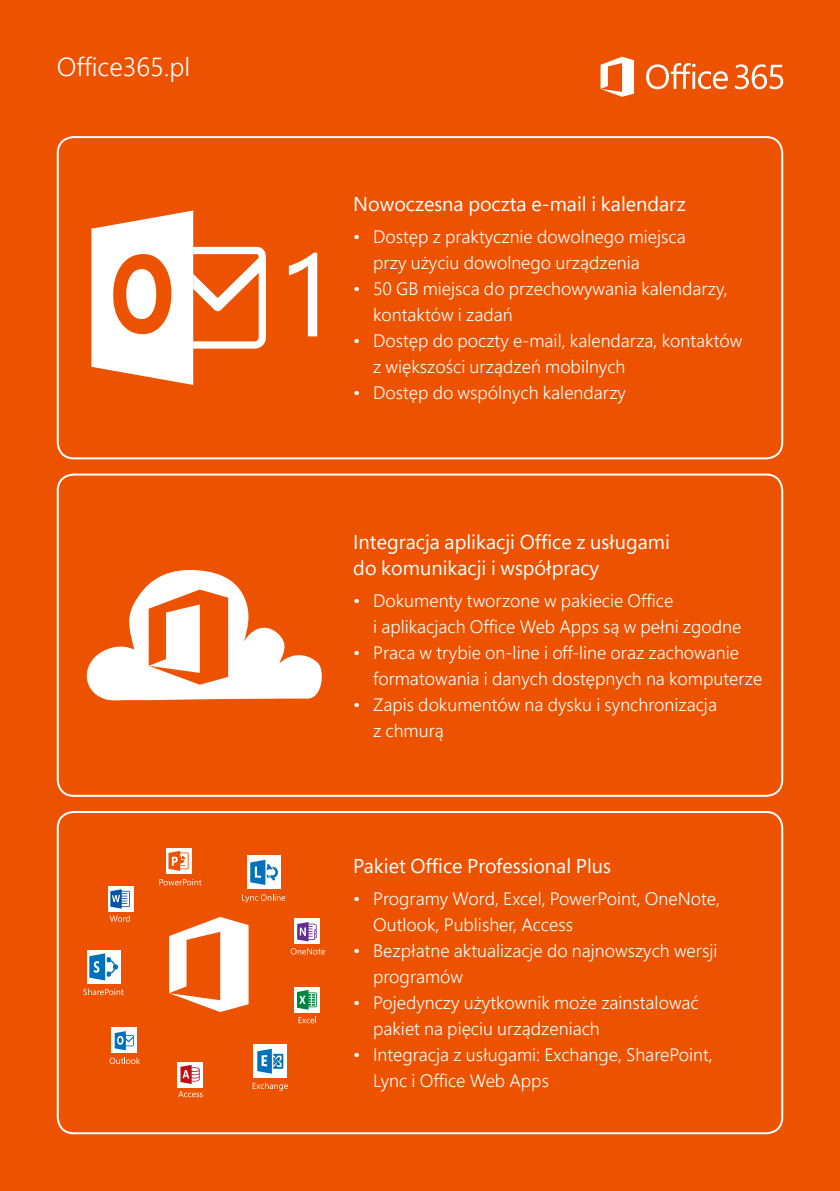
<style>
.page{position:relative;width:840px;height:1191px;background:#fff}
.page>*{position:absolute;margin:0;border:0;box-sizing:border-box;transform-origin:0 0}
.t1{font:300 26px "Segoe Pro";color:#fff}
.t2{font:20px/26px "Segoe Pro";color:#fff}
.t3{font:300 18px/26px "Segoe Pro";color:#fff}
</style>
<div class="page">
<div style="left:0;top:0;width:839px;height:1191px;background:#ed5200"></div>
<svg style="left:646px;top:63px;width:81px;height:26px"></svg>
<svg style="left:734px;top:64px;width:48px;height:25px"></svg>
<svg style="left:600px;top:57px;width:33px;height:40px"></svg>
<div style="left:57px;top:136px;width:725px;height:323px;border:2px solid #fff;border-radius:16px"></div>
<svg style="left:289px;top:253px;width:28px;height:83px"></svg>
<svg style="left:91px;top:210px;width:175px;height:175px"></svg>
<div style="left:57px;top:473px;width:725px;height:324px;border:2px solid #fff;border-radius:16px"></div>
<svg style="left:87px;top:570px;width:235px;height:130px"></svg>
<div style="left:57px;top:811px;width:725px;height:323px;border:2px solid #fff;border-radius:16px"></div>
<svg style="left:159px;top:879px;width:42px;height:6px"></svg>
<svg style="left:242px;top:894px;width:43px;height:8px"></svg>
<svg style="left:290px;top:948px;width:35px;height:6px"></svg>
<svg style="left:298px;top:1016px;width:18px;height:7px"></svg>
<svg style="left:252px;top:1082px;width:36px;height:9px"></svg>
<svg style="left:178px;top:1091px;width:24px;height:6px"></svg>
<svg style="left:109px;top:1057px;width:31px;height:7px"></svg>
<svg style="left:83px;top:988px;width:40px;height:7px"></svg>
<svg style="left:110px;top:915px;width:20px;height:6px"></svg>
<svg style="left:169px;top:917px;width:79px;height:95px"></svg>
<div style="left:108px;top:886px;width:25px;height:25px;background:#fff"></div>
<svg style="left:115px;top:891px;width:15px;height:16px"></svg>
<svg style="left:116px;top:891px;width:13px;height:15px"></svg>
<svg style="left:110px;top:889px;width:17px;height:19px"></svg>
<svg style="left:166px;top:848px;width:25px;height:25px"></svg>
<svg style="left:168px;top:851px;width:17px;height:20px"></svg>
<div style="left:87px;top:950px;width:33px;height:33px;background:#fff"></div>
<svg style="left:89px;top:953px;width:29px;height:27px"></svg>
<div style="left:178px;top:1062px;width:25px;height:25px;background:#fff"></div>
<svg style="left:180px;top:1064px;width:19px;height:20px"></svg>
<div style="left:294px;top:987px;width:25px;height:25px;background:#fff"></div>
<div style="left:304px;top:992px;width:12px;height:15px;background:#76bd98"></div>
<svg style="left:305px;top:993px;width:11px;height:13px"></svg>
<svg style="left:297px;top:990px;width:18px;height:19px"></svg>
<div style="left:253px;top:1044px;width:34px;height:33px;background:#fff"></div>
<svg style="left:257px;top:1048px;width:26px;height:25px"></svg>
<div style="left:247px;top:855px;width:33px;height:34px;background:#fff"></div>
<svg style="left:250px;top:860px;width:28px;height:25px"></svg>
<div style="left:294px;top:918px;width:25px;height:26px;background:#fff"></div>
<svg style="left:297px;top:922px;width:19px;height:19px"></svg>
<div style="left:112px;top:1027px;width:25px;height:26px;background:#fff"></div>
<svg style="left:115px;top:1031px;width:19px;height:19px"></svg>
<p class="t1" style="left:57px;top:49px;width:135px">Office365.pl</p>
<p class="t2" style="left:353px;top:191px;width:334px">Nowoczesna poczta e-mail i kalendarz</p>
<p class="t3" style="left:373px;top:223px;width:314px;text-indent:-20px">• Dostęp z praktycznie dowolnego miejsca przy użyciu dowolnego urządzenia</p>
<p class="t3" style="left:373px;top:275px;width:356px;text-indent:-20px">• 50 GB miejsca do przechowywania kalendarzy, kontaktów i zadań</p>
<p class="t3" style="left:373px;top:327px;width:370px;text-indent:-20px">• Dostęp do poczty e-mail, kalendarza, kontaktów z większości urządzeń mobilnych</p>
<p class="t3" style="left:353px;top:379px;width:274px">• Dostęp do wspólnych kalendarzy</p>
<p class="t2" style="left:353px;top:528px;width:318px">Integracja aplikacji Office z usługami do komunikacji i współpracy</p>
<p class="t3" style="left:373px;top:586px;width:369px;text-indent:-20px">• Dokumenty tworzone w pakiecie Office<br>i aplikacjach Office Web Apps są w pełni zgodne</p>
<p class="t3" style="left:373px;top:638px;width:390px;text-indent:-20px">• Praca w trybie on-line i off-line oraz zachowanie formatowania i danych dostępnych na komputerze</p>
<p class="t3" style="left:373px;top:690px;width:345px;text-indent:-20px">• Zapis dokumentów na dysku i synchronizacja z chmurą</p>
<p class="t2" style="left:353px;top:852px;width:259px">Pakiet Office Professional Plus</p>
<p class="t3" style="left:373px;top:885px;width:348px;text-indent:-20px">• Programy Word, Excel, PowerPoint, OneNote,<br>Outlook, Publisher, Access</p>
<p class="t3" style="left:373px;top:937px;width:345px;text-indent:-20px">• Bezpłatne aktualizacje do najnowszych wersji programów</p>
<p class="t3" style="left:373px;top:989px;width:327px;text-indent:-20px">• Pojedynczy użytkownik może zainstalować pakiet na pięciu urządzeniach</p>
<p class="t3" style="left:373px;top:1041px;width:341px;text-indent:-20px">• Integracja z usługami: Exchange, SharePoint,<br>Lync i Office Web Apps</p>
</div>
